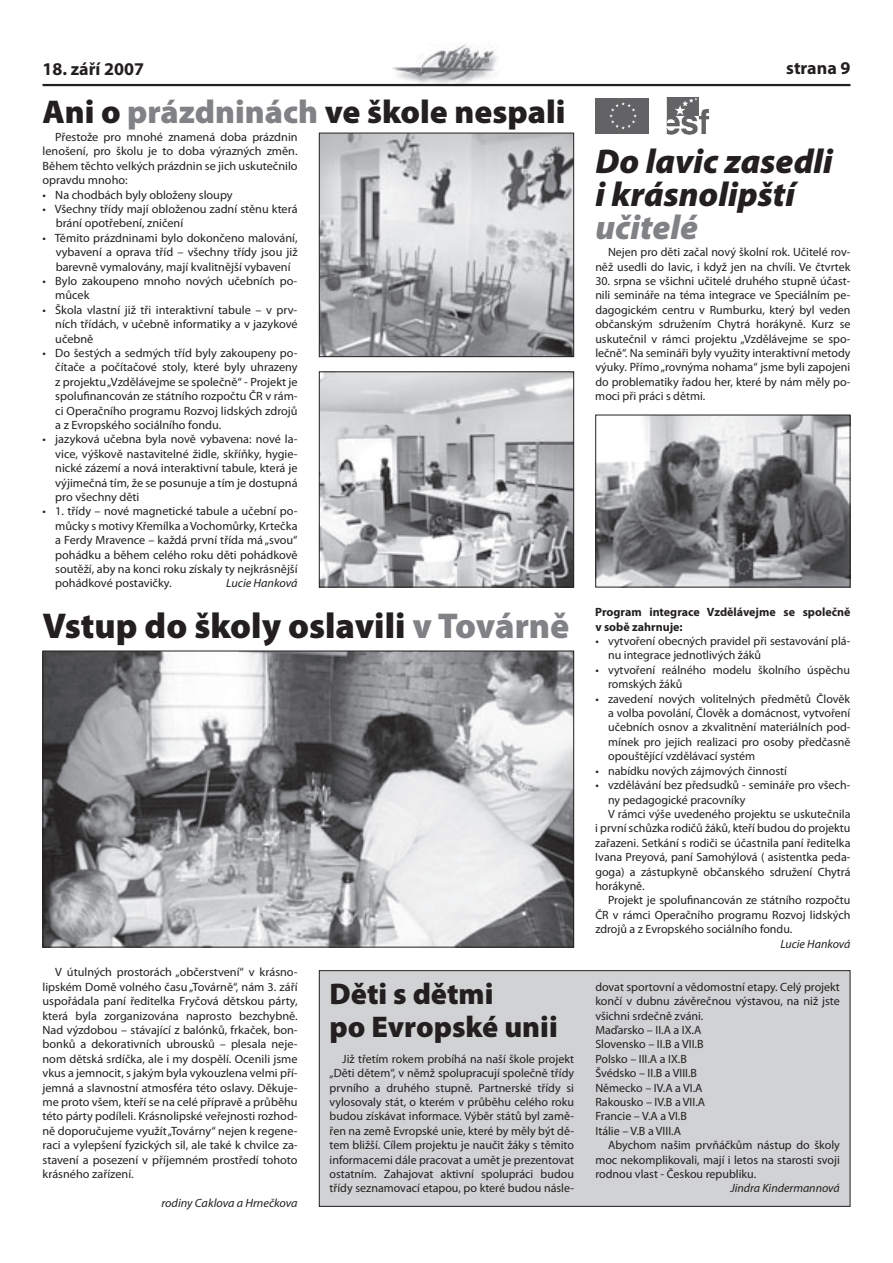
<style>
.page{position:relative;width:893px;height:1263px;background:#fff}
.page>*{position:absolute;margin:0;border:0;box-sizing:border-box;transform-origin:0 0}
.t1{font:900 36px "Myriad Pro";color:#231f20}
.t2{font:italic 900 34.5px/33px "Myriad Pro";color:#231f20}
.t3{font:italic 900 34.5px "Myriad Pro";color:#808285}
.t4{font:900 33px "Myriad Pro";color:#231f20}
.t5{font:900 30px/33px "Myriad Pro";color:#231f20}
.t6{font:700 18px "Myriad Pro";color:#231f20}
.t7{font:12px/14.4px "Myriad Pro";color:#231f20;text-align:justify}
.t8{font:italic 12px "Myriad Pro";color:#231f20}
.t9{font:700 12px/14.4px "Myriad Pro";color:#231f20}
.s1{color:#808285}
</style>
<div class="page">
<img style="left:392px;top:43px;width:109px;height:41px">
<hr style="left:43px;top:84px;width:807px;height:2px;background:#231f20">
<img style="left:321px;top:135px;width:251px;height:220px">
<div style="left:319px;top:133px;width:255px;height:224px;border:1px solid #231f20"></div>
<div style="left:319px;top:971px;width:531px;height:235px;background:#d1d2d4"></div>
<div style="left:319px;top:970px;width:531px;height:237px;border:1px solid #231f20"></div>
<img style="left:321px;top:373px;width:251px;height:212px">
<div style="left:319px;top:371px;width:255px;height:216px;border:1px solid #231f20"></div>
<div style="left:596px;top:98px;width:53px;height:36px;background:#636366"></div>
<svg style="left:609px;top:102px;width:28px;height:27px"></svg>
<img style="left:666px;top:97px;width:44px;height:38px">
<img style="left:597px;top:417px;width:251px;height:168px">
<div style="left:595px;top:415px;width:255px;height:172px;border:1px solid #231f20"></div>
<img style="left:45px;top:653px;width:527px;height:292px">
<div style="left:43px;top:651px;width:531px;height:296px;border:1px solid #231f20"></div>
<h3 class="t6" style="left:43px;top:59px;width:103px">18. září 2007</h3>
<h3 class="t6" style="left:786px;top:58px;width:66px">strana 9</h3>
<h3 class="t4" style="left:43px;top:93px;width:525px">Ani o <span class="s1">prázdninách</span> ve škole nespali</h3>
<p class="t7" style="left:43px;top:130px;width:257px;text-indent:13px">Přestože pro mnohé znamená doba prázdnin lenošení, pro školu je to doba výrazných změn.<br>Během těchto velkých prázdnin se jich uskutečnilo opravdu mnoho:</p>
<p class="t7" style="left:43px;top:188px;width:192px">• Na chodbách byly obloženy sloupy</p>
<p class="t7" style="left:56px;top:202px;width:243px;text-indent:-13px">• Všechny třídy mají obloženou zadní stěnu která brání opotřebení, zničení</p>
<p class="t7" style="left:56px;top:231px;width:243px;text-indent:-13px">• Těmito prázdninami bylo dokončeno malování, vybavení a oprava tříd – všechny třídy jsou již barevně vymalovány, mají kvalitnější vybavení</p>
<p class="t7" style="left:55px;top:274px;width:244px;text-indent:-13px">• Bylo zakoupeno mnoho nových učebních po&shy;můcek</p>
<p class="t7" style="left:55px;top:303px;width:244px;text-indent:-13px">• Škola vlastní již tři interaktivní tabule – v prv&shy;ních třídách, v učebně informatiky a v jazykové učebně</p>
<p class="t7" style="left:55px;top:346px;width:244px;text-indent:-13px">• Do šestých a sedmých tříd byly zakoupeny po&shy;čítače a počítačové stoly, které byly uhrazeny z projektu „Vzdělávejme se společně“ - Projekt je spolufinancován ze státního rozpočtu ČR v rám&shy;ci Operačního programu Rozvoj lidských zdrojů a z Evropského sociálního fondu.</p>
<p class="t7" style="left:55px;top:432px;width:244px;text-indent:-13px">• jazyková učebna byla nově vybavena: nové la&shy;vice, výškově nastavitelné židle, skříňky, hygie&shy;nické zázemí a nová interaktivní tabule, která je výjimečná tím, že se posunuje a tím je dostupná pro všechny děti</p>
<p class="t7" style="left:55px;top:504px;width:244px;text-indent:-13px">• 1. třídy – nové magnetické tabule a učební po&shy;můcky s motivy Křemílka a Vochomůrky, Krtečka a Ferdy Mravence – každá první třída má „svou“ pohádku a během celého roku děti pohádkově soutěží, aby na konci roku získaly ty nejkrásnější pohádkové postavičky.</p>
<p class="t8" style="left:226px;top:577px;width:73px">Lucie Hanková</p>
<h1 class="t1" style="left:43px;top:606px;width:528px">Vstup do školy oslavili <span class="s1">v Továrně</span></h1>
<p class="t7" style="left:43px;top:965px;width:257px;text-indent:13px">V útulných prostorách „občerstvení“ v krásno&shy;lipském Domě volného času „Továrně“, nám 3. září uspořádala paní ředitelka Fryčová dětskou párty, která byla zorganizována naprosto bezchybně.<br>Nad výzdobou – stávající z balónků, frkaček, bon&shy;bonků a dekorativních ubrousků – plesala neje&shy;nom dětská srdíčka, ale i my dospělí. Ocenili jsme vkus a jemnocit, s jakým byla vykouzlena velmi pří&shy;jemná a slavnostní atmosféra této oslavy. Děkuje&shy;me proto všem, kteří se na celé přípravě a průběhu této párty podíleli. Krásnolipské veřejnosti rozhod&shy;ně doporučujeme využít „Továrny“ nejen k regene&shy;raci a vylepšení fyzických sil, ale také k chvilce za&shy;stavení a posezení v příjemném prostředí tohoto krásného zařízení.</p>
<p class="t8" style="left:161px;top:1196px;width:138px">rodiny Caklova a Hrnečkova</p>
<h3 class="t5" style="left:330px;top:978px;width:230px">Děti s dětmi<br>po Evropské unii</h3>
<p class="t7" style="left:330px;top:1052px;width:246px;text-indent:13px">Již třetím rokem probíhá na naší škole projekt „Děti dětem“, v němž spolupracují společně třídy prvního a druhého stupně. Partnerské třídy si vylosovaly stát, o kterém v průběhu celého roku budou získávat informace. Výběr států byl zamě&shy;řen na země Evropské unie, které by měly být dě&shy;tem bližší. Cílem projektu je naučit žáky s těmito informacemi dále pracovat a umět je prezentovat ostatním. Zahajovat aktivní spolupráci budou třídy seznamovací etapou, po které budou násle-</p>
<h2 class="t2" style="left:595px;top:145px;width:239px">Do lavic zasedli i krásnolipští</h2>
<h2 class="t3" style="left:595px;top:208px;width:104px">učitelé</h2>
<p class="t7" style="left:595px;top:245px;width:257px;text-align:right">Nejen pro děti začal nový školní rok. Učitelé rov&shy;něž usedli do lavic, i když jen na chvíli. Ve čtvrtek</p>
<p class="t7" style="left:595px;top:274px;width:257px">30. srpna se všichni učitelé druhého stupně účast&shy;nili semináře na téma integrace ve Speciálním pe&shy;dagogickém centru v Rumburku, který byl veden občanským sdružením Chytrá horákyně. Kurz se uskutečnil v rámci projektu „Vzdělávejme se spo&shy;lečně“. Na semináři byly využity interaktivní metody výuky. Přímo „rovnýma nohama“ jsme byli zapojeni do problematiky řadou her, které by nám měly po&shy;moci při práci s dětmi.</p>
<p class="t9" style="left:595px;top:605px;width:257px">Program integrace Vzdělávejme se společně v sobě zahrnuje:</p>
<p class="t7" style="left:608px;top:634px;width:244px;text-indent:-13px">• vytvoření obecných pravidel při sestavování plá&shy;nu integrace jednotlivých žáků</p>
<p class="t7" style="left:608px;top:663px;width:243px;text-indent:-13px">• vytvoření reálného modelu školního úspěchu romských žáků</p>
<p class="t7" style="left:608px;top:692px;width:244px;text-indent:-13px">• zavedení nových volitelných předmětů Člověk a volba povolání, Člověk a domácnost, vytvoření učebních osnov a zkvalitnění materiálních pod&shy;mínek pro jejich realizaci pro osoby předčasně opouštějící vzdělávací systém</p>
<p class="t7" style="left:595px;top:764px;width:193px">• nabídku nových zájmových činností</p>
<p class="t7" style="left:595px;top:778px;width:257px">• vzdělávání bez předsudků - semináře pro všech-</p>
<p class="t7" style="left:608px;top:792px;width:139px">ny pedagogické pracovníky</p>
<p class="t7" style="left:608px;top:807px;width:244px">V rámci výše uvedeného projektu se uskutečnila</p>
<p class="t7" style="left:595px;top:821px;width:257px">i první schůzka rodičů žáků, kteří budou do projektu</p>
<p class="t7" style="left:595px;top:836px;width:257px">zařazeni. Setkání s rodiči se účastnila paní ředitelka</p>
<p class="t7" style="left:595px;top:850px;width:257px">Ivana Preyová, paní Samohýlová ( asistentka peda-</p>
<p class="t7" style="left:595px;top:864px;width:257px">goga) a zástupkyně občanského sdružení Chytrá</p>
<p class="t7" style="left:595px;top:879px;width:51px">horákyně.</p>
<p class="t7" style="left:608px;top:893px;width:244px">Projekt je spolufinancován ze státního rozpočtu</p>
<p class="t7" style="left:595px;top:908px;width:257px">ČR v rámci Operačního programu Rozvoj lidských</p>
<p class="t7" style="left:595px;top:922px;width:199px">zdrojů a z Evropského sociálního fondu.</p>
<p class="t8" style="left:780px;top:937px;width:72px">Lucie Hanková</p>
<p class="t7" style="left:595px;top:980px;width:246px;text-align:left">dovat sportovní a vědomostní etapy. Celý projekt končí v dubnu závěrečnou výstavou, na niž jste všichni srdečně zváni.<br>Maďarsko – II.A a IX.A<br>Slovensko – II.B a VII.B<br>Polsko – III.A a IX.B<br>Švédsko – II.B a VIII.B<br>Německo – IV.A a VI.A<br>Rakousko – IV.B a VII.A<br>Francie – V.A a VI.B<br>Itálie – V.B a VIII.A</p>
<p class="t7" style="left:595px;top:1138px;width:246px;text-indent:13px">Abychom našim prvňáčkům nástup do školy moc nekomplikovali, mají i letos na starosti svoji rodnou vlast - Českou republiku.</p>
<p class="t8" style="left:730px;top:1182px;width:111px">Jindra Kindermannová</p>
</div>
